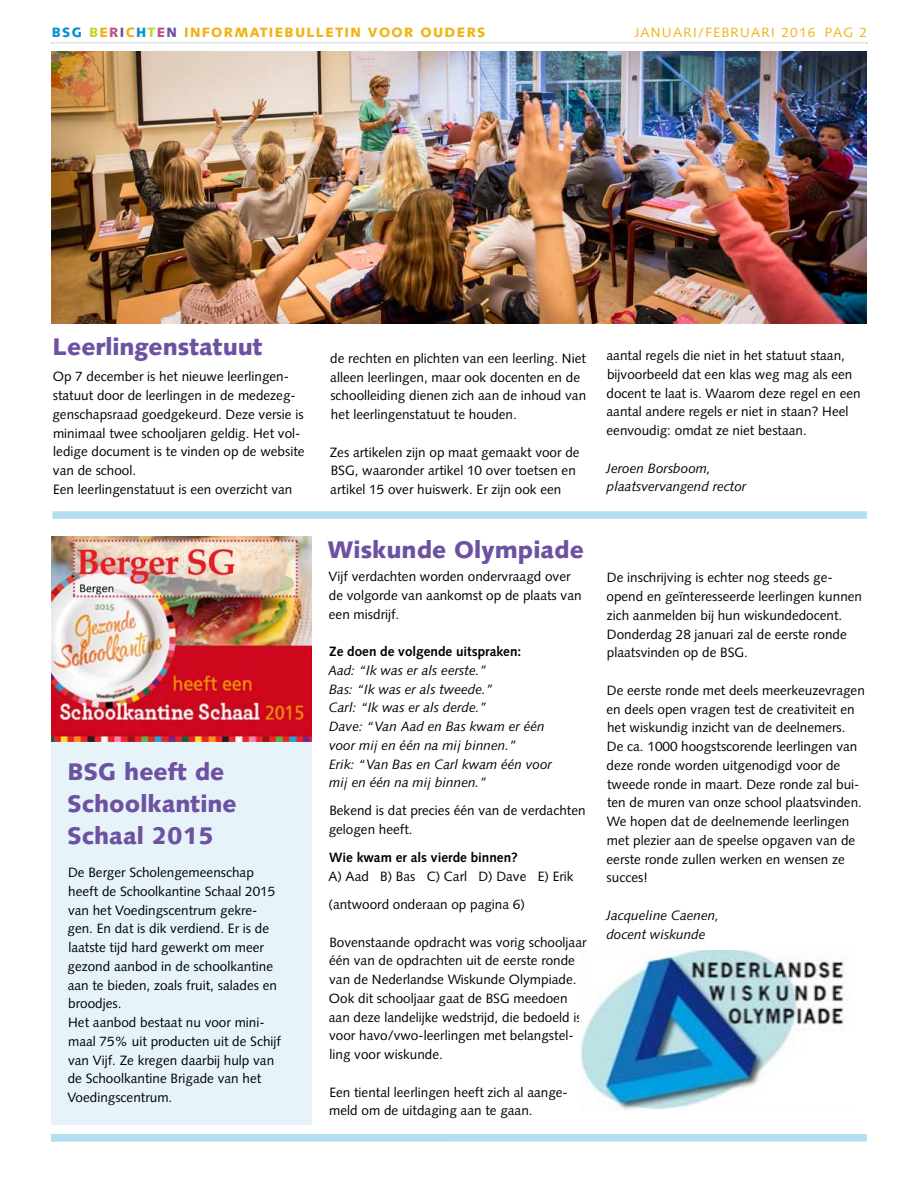
<style>
.page{position:relative;width:918px;height:1188px;background:#fff}
.page>*{position:absolute;margin:0;border:0;box-sizing:border-box;transform-origin:0 0}
.t1{font:900 24px/32px "Syntax LT Std";color:#6d52a2}
.t2{font:13.5px/18.8px "Syntax LT Std";color:#000}
.t3{font:italic 13.5px/18.8px "Syntax LT Std";color:#000}
.t4{font:700 13.5px "Syntax LT Std";color:#000}
.t5{font:900 13.5px "Syntax LT Std";letter-spacing:.1em;color:#f0b310}
.t6{font:13.5px "Syntax LT Std";letter-spacing:.1em;color:#f0b310}
.s1{color:#0093d0}
.s2{color:#c1d72e}
.s3{color:#ba567b}
.s4{color:#6d52a2}
</style>
<div class="page">
<div style="left:51px;top:536px;width:261px;height:589px;background:#e6f4fa"></div>
<svg style="left:51px;top:43px;width:817px;height:1px"></svg>
<div style="left:51px;top:1134px;width:816px;height:7px;background:#b3dff1"></div>
<div style="left:52px;top:511px;width:815px;height:8px;background:#b3dff1"></div>
<img style="left:52px;top:537px;width:260px;height:204px">
<img style="left:51px;top:51px;width:816px;height:272px">
<img style="left:580px;top:951px;width:267px;height:159px">
<p class="t5" style="left:52px;top:24px;width:435px"><span class="s1">BSG</span> <span class="s2">B</span>E<span class="s3">R</span><span class="s4">I</span>C<span class="s1">H</span><span class="s2">T</span><span class="s3">E</span><span class="s4">N</span> INFORMATIEBULLETIN VOOR OUDERS</p>
<p class="t6" style="left:635px;top:24px;width:234px">januari/februari 2016 pag 2</p>
<h1 class="t1" style="left:53px;top:331px;width:212px">Leerlingenstatuut</h1>
<p class="t2" style="left:52px;top:367px;width:254px">Op 7 december is het nieuwe leerlingen&shy;statuut door de leerlingen in de medezeg&shy;genschapsraad goedgekeurd. Deze versie is minimaal twee schooljaren geldig. Het vol&shy;ledige document is te vinden op de website van de school.<br>Een leerlingenstatuut is een overzicht van</p>
<h1 class="t1" style="left:67px;top:756px;width:171px">BSG heeft de<br>Schoolkantine<br>Schaal 2015</h1>
<p class="t2" style="left:67px;top:863px;width:215px">De Berger Scholengemeenschap heeft de Schoolkantine Schaal 2015 van het Voedingscentrum gekre&shy;gen. En dat is dik verdiend. Er is de laatste tijd hard gewerkt om meer gezond aanbod in de schoolkantine aan te bieden, zoals fruit, salades en broodjes.<br>Het aanbod bestaat nu voor mini&shy;maal 75% uit producten uit de Schijf van Vijf. Ze kregen daarbij hulp van de Schoolkantine Brigade van het<br>Voedingscentrum.</p>
<p class="t2" style="left:330px;top:349px;width:257px">de rechten en plichten van een leerling. N iet alleen leerlingen, maar ook docenten en de schoolleiding dienen zich aan de inhoud van het leerlingenstatuut te houden.</p>
<p class="t2" style="left:330px;top:443px;width:251px">Zes artikelen zijn op maat gemaakt voor de<br>BSG, waaronder artikel 10 over toetsen en artikel 15 over huiswerk. Er zijn ook een</p>
<h1 class="t1" style="left:328px;top:534px;width:258px">Wiskunde Olympiade</h1>
<p class="t2" style="left:329px;top:567px;width:254px">Vijf verdachten worden ondervraagd over de volgorde van aankomst op de plaats van een misdrijf.</p>
<p class="t4" style="left:329px;top:644px;width:194px">Ze doen de volgende uitspraken:</p>
<p class="t3" style="left:328px;top:661px;width:226px">Aad: “Ik was er als eerste.”<br>Bas: “Ik was er als tweede.”<br>Carl: “Ik was er als derde.”<br>Dave: “Van Aad en Bas kwam er één voor mij en één na mij binnen.”<br>Erik: “Van Bas en Carl kwam één voor mij en één na mij binnen.”</p>
<p class="t2" style="left:329px;top:801px;width:258px">Bekend is dat precies één van de verdachten gelogen heeft.</p>
<p class="t4" style="left:329px;top:850px;width:190px">Wie kwam er als vierde binnen?</p>
<p class="t2" style="left:328px;top:862px;width:247px;line-height:28px">A) Aad B) Bas C) Carl D) Dave E) Erik (antwoord onderaan op pagina 6)</p>
<p class="t2" style="left:329px;top:933px;width:259px">Bovenstaande opdracht was vorig schooljaar één van de opdrachten uit de eerste ronde van de Nederlandse Wiskunde Olympiade.<br>Ook dit schooljaar gaat de BSG meedoen aan deze landelijke wedstrijd, die bedoeld is voor havo/vwo-leerlingen met belangstel&shy;ling voor wiskunde.</p>
<p class="t2" style="left:329px;top:1083px;width:240px">Een tiental leerlingen heeft zich al aange&shy;meld om de uitdaging aan te gaan.</p>
<p class="t2" style="left:607px;top:346px;width:256px">aantal regels die niet in het statuut staan, bijvoorbeeld dat een klas weg mag als een docent te laat is. Waarom deze regel en een aantal andere regels er niet in staan? Heel eenvoudig: omdat ze niet bestaan.</p>
<p class="t3" style="left:606px;top:459px;width:142px">Jeroen Borsboom, plaatsvervangend rector</p>
<p class="t2" style="left:607px;top:568px;width:257px">De inschrijving is echter nog steeds ge&shy;opend en geïnteresseerde leerlingen kunnen zich aanmelden bij hun wiskundedocent.<br>Donderdag 28 januari zal de eerste ronde plaatsvinden op de BSG.</p>
<p class="t2" style="left:607px;top:681px;width:260px">De eerste ronde met deels meerkeuzevragen en deels open vragen test de creativiteit en het wiskundig inzicht van de deelnemers.<br>De ca. 1000 hoogstscorende leerlingen van deze ronde worden uitgenodigd voor de tweede ronde in maart. Deze ronde zal bui&shy;ten de muren van onze school plaatsvinden.<br>We hopen dat de deelnemende leerlingen met plezier aan de speelse opgaven van de eerste ronde zullen werken en wensen ze succes!</p>
<p class="t3" style="left:606px;top:906px;width:115px">Jacqueline Caenen, docent wiskunde</p>
</div>
